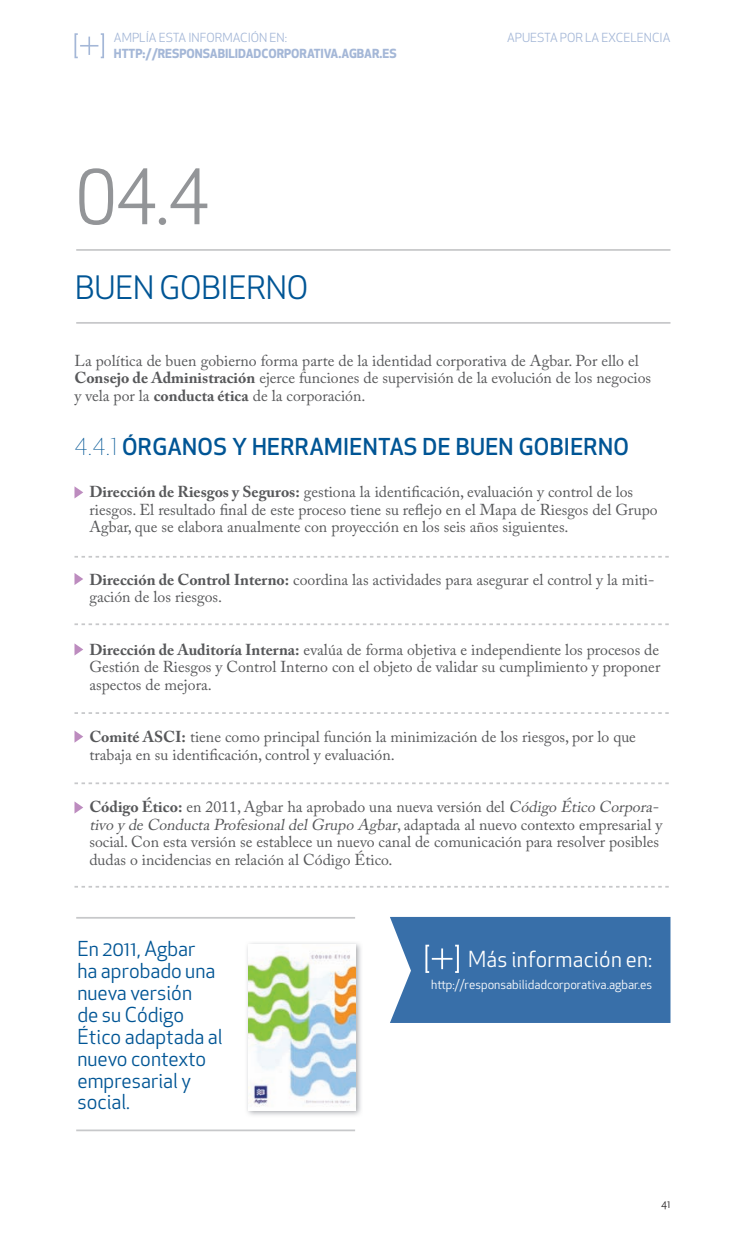
<style>
.page{position:relative;width:745px;height:1241px;background:#fff}
.page>*{position:absolute;margin:0;border:0;box-sizing:border-box;transform-origin:0 0}
.t1{font:73.5px "Apex New";color:#939598}
.t2{font:31.5px "Apex New";letter-spacing:-.005em;color:#005595}
.t3{font:500 22.75px "Apex New";letter-spacing:.015em;color:#005595}
.t4{font:21.53px "Apex New";letter-spacing:.01em;color:#fff}
.t5{font:20.12px/21.9px "Apex New";color:#005595}
.t6{font:15.75px/17.5px "Adobe Caslon Pro";color:#57585a}
.t7{font:12.42px "Apex New";color:#fff}
.t8{font:12.25px "Apex New";color:#a4b7d7}
.t9{font:700 12.25px "Apex New";color:#a4b7d7}
.t10{font:10.5px "Apex New";color:#231f20}
.s1{font-weight:700}
.s2{font-weight:300}
.s3{font-style:italic}
</style>
<div class="page">
<svg style="left:74px;top:33px;width:30px;height:25px"></svg>
<hr style="left:76px;top:322px;width:594px;height:2px;background:#c7c8ca">
<hr style="left:76px;top:249px;width:594px;height:2px;background:#c7c8ca">
<hr style="left:76px;top:916px;width:279px;height:2px;background:#c7c8ca">
<hr style="left:76px;top:1129px;width:279px;height:2px;background:#c7c8ca">
<svg style="left:74px;top:486px;width:9px;height:12px"></svg>
<svg style="left:74px;top:573px;width:9px;height:12px"></svg>
<svg style="left:74px;top:643px;width:9px;height:12px"></svg>
<svg style="left:74px;top:730px;width:9px;height:12px"></svg>
<svg style="left:74px;top:801px;width:9px;height:12px"></svg>
<svg style="left:74px;top:556px;width:594px;height:1px"></svg>
<svg style="left:74px;top:623px;width:594px;height:2px"></svg>
<svg style="left:74px;top:712px;width:594px;height:1px"></svg>
<svg style="left:74px;top:782px;width:594px;height:2px"></svg>
<svg style="left:74px;top:886px;width:594px;height:1px"></svg>
<img style="left:247px;top:943px;width:114px;height:172px">
<img style="left:248px;top:944px;width:107px;height:165px">
<div style="left:390px;top:916px;width:280px;height:106px;background:#386fa9"></div>
<p class="t8" style="left:114px;top:33px;width:174px">AMPLÍA ESTA INFORMACIÓN EN:</p>
<p class="t9" style="left:114px;top:49px;width:284px">HTTP://RESPONSABILIDADCORPORATIVA.AGBAR.ES</p>
<h1 class="t1" style="left:75px;top:169px;width:136px">04.4</h1>
<h2 class="t2" style="left:75px;top:276px;width:234px">BUEN GOBIERNO</h2>
<p class="t8" style="left:506px;top:33px;width:165px">APUESTA POR LA EXCELENCIA</p>
<p class="t6" style="left:74px;top:353px;width:577px">La política de buen gobierno forma parte de la identidad corporativa de Agbar. Por ello el<br><span class="s1">Consejo de Administración</span> ejerce funciones de supervisión de la evolución de los negocios y vela por la <span class="s1">conducta ética</span> de la corporación.</p>
<h3 class="t3" style="left:74px;top:438px;width:555px"><span class="s2">4.4.1</span> ÓRGANOS Y HERRAMIENTAS DE BUEN GOBIERNO</h3>
<p class="t6" style="left:89px;top:485px;width:569px"><span class="s1">Dirección de Riesgos y Seguros:</span> gestiona la identificación, evaluación y control de los riesgos. El resultado final de este proceso tiene su reflejo en el Mapa de Riesgos del Grupo<br>Agbar, que se elabora anualmente con proyección en los seis años siguientes.</p>
<p class="t6" style="left:89px;top:572px;width:566px"><span class="s1">Dirección de Control Interno:</span> coordina las actividades para asegurar el control y la miti&shy;gación de los riesgos.</p>
<p class="t6" style="left:89px;top:642px;width:572px;text-align:justify"><span class="s1">Dirección de Auditoría Interna:</span> evalúa de forma objetiva e independiente los procesos de Gestión de Riesgos y Control Interno con el objeto de validar su cumplimiento y proponer aspectos de mejora.</p>
<p class="t6" style="left:89px;top:730px;width:547px"><span class="s1">Comité ASCI:</span> tiene como principal función la minimización de los riesgos, por lo que trabaja en su identificación, control y evaluación.</p>
<p class="t6" style="left:89px;top:799px;width:574px"><span class="s1">Código Ético:</span> en 2011, Agbar ha aprobado una nueva versión del <span class="s3">Código Ético Corpora&shy;tivo y de Conducta Profesional del Grupo Agbar</span>, adaptada al nuevo contexto empresarial y social. Con esta versión se establece un nuevo canal de comunicación para resolver posibles dudas o incidencias en relación al Código Ético.</p>
<p class="t5" style="left:77px;top:940px;width:147px">En 2011, Agbar<br>ha aprobado una nueva versión<br>de su Código<br>Ético adaptada al nuevo contexto empresarial y social.</p>
<h3 class="t4" style="left:468px;top:950px;width:185px">Más información en:</h3>
<p class="t7" style="left:431px;top:979px;width:222px">http://responsabilidadcorporativa.agbar.es</p>
<p class="t10" style="left:660px;top:1199px;width:11px">41</p>
</div>
